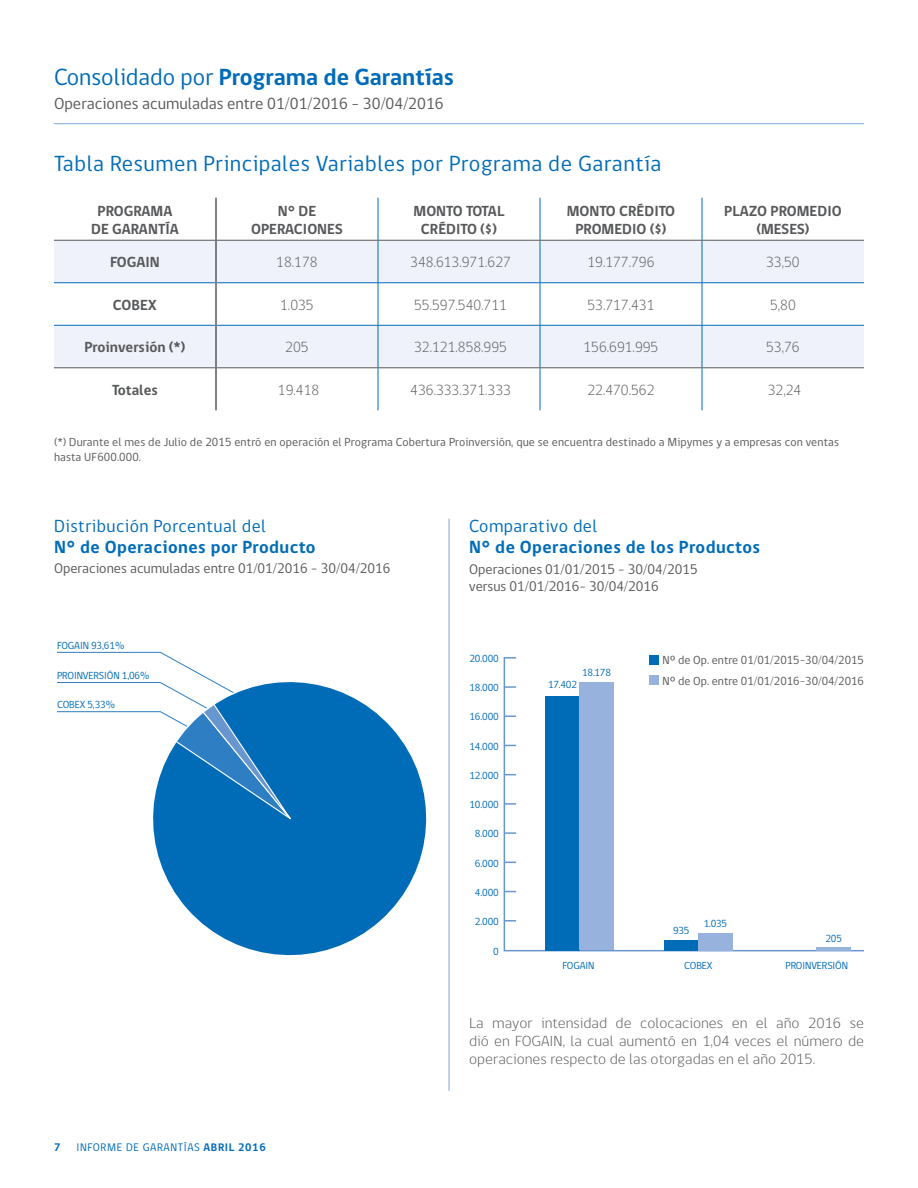
<style>
.page{position:relative;width:918px;height:1188px;background:#fff}
.page>*{position:absolute;margin:0;border:0;box-sizing:border-box;transform-origin:0 0}
.t1{font:700 24px "gob CL";color:#006bb7}
.t2{font:22.5px "gob CL";letter-spacing:.025em;color:#006cb7}
.t3{font:700 18px "gob CL";letter-spacing:.025em;color:#006cb7}
.t4{font:18px "gob CL";letter-spacing:.025em;color:#006cb7}
.t5{font:16.5px "gob CL";color:#58595b}
.t6{font:300 15px "gob CL";color:#58595b}
.t7{font:300 15px/18px "gob CL";color:#58595b;text-align:justify;scale:1.06 1}
.t8{font:700 15px/18px "gob CL";color:#58595b;text-align:center}
.t9{font:14.25px/16.5px "gob CL";color:#58595b}
.t10{font:12px/20.7px "gob CL";letter-spacing:.01em;color:#58595b}
.t11{font:11.25px "gob CL";letter-spacing:.055em;color:#006bb7}
.t12{font:700 11.25px "gob CL";color:#006bb7}
.t13{font:10.5px "gob CL";letter-spacing:-.01em;color:#006cb7}
.s1{font-weight:400}
.s2{font-weight:700}
</style>
<div class="page">
<hr style="left:449px;top:519px;width:1px;height:572px;background:#7fa4d6">
<svg style="left:57px;top:652px;width:129px;height:61px"></svg>
<svg style="left:137px;top:666px;width:290px;height:290px"></svg>
<svg style="left:503px;top:657px;width:361px;height:295px"></svg>
<svg style="left:505px;top:657px;width:11px;height:2px"></svg>
<svg style="left:505px;top:715px;width:11px;height:2px"></svg>
<svg style="left:505px;top:686px;width:11px;height:2px"></svg>
<div style="left:546px;top:696px;width:34px;height:254px;background:#006cb7"></div>
<div style="left:664px;top:940px;width:34px;height:10px;background:#006cb7"></div>
<div style="left:698px;top:933px;width:34px;height:17px;background:#96b2dd"></div>
<hr style="left:817px;top:947px;width:34px;height:3px;background:#96b2dd">
<div style="left:649px;top:655px;width:10px;height:10px;background:#006cb7"></div>
<div style="left:649px;top:675px;width:10px;height:10px;background:#96b2dd"></div>
<div style="left:580px;top:682px;width:34px;height:268px;background:#96b2dd"></div>
<svg style="left:505px;top:920px;width:11px;height:2px"></svg>
<svg style="left:505px;top:832px;width:11px;height:2px"></svg>
<svg style="left:505px;top:803px;width:11px;height:2px"></svg>
<hr style="left:54px;top:123px;width:810px;height:1px;background:#7fa4d6">
<svg style="left:54px;top:241px;width:810px;height:126px;fill:#eff2fa"></svg>
<hr style="left:378px;top:198px;width:1px;height:42px;background:#006cb7">
<hr style="left:540px;top:198px;width:1px;height:42px;background:#006cb7">
<hr style="left:702px;top:198px;width:1px;height:42px;background:#006cb7">
<hr style="left:378px;top:241px;width:1px;height:42px;background:#006cb7">
<hr style="left:540px;top:241px;width:1px;height:42px;background:#006cb7">
<hr style="left:702px;top:241px;width:1px;height:42px;background:#006cb7">
<hr style="left:54px;top:283px;width:161px;height:1px;background:#006cb7">
<hr style="left:217px;top:283px;width:161px;height:1px;background:#006cb7">
<hr style="left:378px;top:283px;width:162px;height:1px;background:#006cb7">
<hr style="left:378px;top:283px;width:1px;height:42px;background:#006cb7">
<hr style="left:540px;top:283px;width:162px;height:1px;background:#006cb7">
<hr style="left:540px;top:283px;width:1px;height:42px;background:#006cb7">
<hr style="left:702px;top:283px;width:162px;height:1px;background:#006cb7">
<hr style="left:702px;top:283px;width:1px;height:42px;background:#006cb7">
<hr style="left:54px;top:325px;width:161px;height:1px;background:#006cb7">
<hr style="left:217px;top:325px;width:161px;height:1px;background:#006cb7">
<hr style="left:378px;top:325px;width:162px;height:1px;background:#006cb7">
<hr style="left:378px;top:325px;width:1px;height:42px;background:#006cb7">
<hr style="left:540px;top:325px;width:162px;height:1px;background:#006cb7">
<hr style="left:540px;top:325px;width:1px;height:42px;background:#006cb7">
<hr style="left:702px;top:325px;width:162px;height:1px;background:#006cb7">
<hr style="left:702px;top:325px;width:1px;height:42px;background:#006cb7">
<hr style="left:378px;top:368px;width:1px;height:42px;background:#006cb7">
<hr style="left:540px;top:368px;width:1px;height:42px;background:#006cb7">
<hr style="left:702px;top:368px;width:1px;height:42px;background:#006cb7">
<hr style="left:215px;top:198px;width:2px;height:42px;background:#58595b">
<hr style="left:215px;top:241px;width:2px;height:42px;background:#58595b">
<hr style="left:215px;top:283px;width:2px;height:42px;background:#58595b">
<hr style="left:215px;top:325px;width:2px;height:42px;background:#58595b">
<hr style="left:215px;top:368px;width:2px;height:42px;background:#58595b">
<hr style="left:54px;top:240px;width:162px;height:1px;background:#58595b">
<hr style="left:216px;top:240px;width:162px;height:1px;background:#58595b">
<hr style="left:378px;top:240px;width:162px;height:1px;background:#58595b">
<hr style="left:540px;top:240px;width:162px;height:1px;background:#58595b">
<hr style="left:702px;top:240px;width:162px;height:1px;background:#58595b">
<hr style="left:54px;top:367px;width:162px;height:1px;background:#58595b">
<hr style="left:216px;top:367px;width:162px;height:1px;background:#58595b">
<hr style="left:378px;top:367px;width:162px;height:1px;background:#58595b">
<hr style="left:540px;top:367px;width:162px;height:1px;background:#58595b">
<hr style="left:702px;top:367px;width:162px;height:1px;background:#58595b">
<h1 class="t1" style="left:54px;top:61px;width:402px"><span class="s1">Consolidado por</span> Programa de Garantías</h1>
<h3 class="t5" style="left:54px;top:92px;width:391px">Operaciones acumuladas entre 01/01/2016 – 30/04/2016</h3>
<h2 class="t2" style="left:54px;top:148px;width:609px">Tabla Resumen Principales Variables por Programa de Garantía</h2>
<p class="t8" style="left:91px;top:202px;width:89px">PROGRAMA<br>DE GARANTÍA</p>
<p class="t8" style="left:251px;top:202px;width:93px">N° DE<br>OPERACIONES</p>
<p class="t8" style="left:414px;top:202px;width:92px">MONTO TOTAL<br>CRÉDITO ($)</p>
<p class="t8" style="left:567px;top:202px;width:110px">MONTO CRÉDITO<br>PROMEDIO ($)</p>
<p class="t8" style="left:724px;top:202px;width:119px">PLAZO PROMEDIO (MESES)</p>
<p class="t8" style="left:110px;top:253px;width:51px">FOGAIN</p>
<p class="t6" style="left:276px;top:252px;width:43px">18.178</p>
<p class="t6" style="left:410px;top:252px;width:102px">348.613.971.627</p>
<p class="t6" style="left:587px;top:252px;width:69px">19.177.796</p>
<p class="t6" style="left:766px;top:252px;width:35px">33,50</p>
<p class="t8" style="left:113px;top:296px;width:45px">COBEX</p>
<p class="t6" style="left:280px;top:295px;width:35px">1.035</p>
<p class="t6" style="left:414px;top:295px;width:94px">55.597.540.711</p>
<p class="t6" style="left:587px;top:295px;width:69px">53.717.431</p>
<p class="t6" style="left:770px;top:295px;width:27px">5,80</p>
<p class="t8" style="left:84px;top:339px;width:103px">Proinversión (*)</p>
<p class="t6" style="left:285px;top:337px;width:25px">205</p>
<p class="t6" style="left:414px;top:337px;width:94px">32.121.858.995</p>
<p class="t6" style="left:584px;top:337px;width:76px">156.691.995</p>
<p class="t6" style="left:766px;top:337px;width:35px">53,76</p>
<p class="t8" style="left:112px;top:381px;width:47px">Totales</p>
<p class="t6" style="left:278px;top:380px;width:43px">19.418</p>
<p class="t6" style="left:410px;top:380px;width:102px">436.333.371.333</p>
<p class="t6" style="left:587px;top:380px;width:69px">22.470.562</p>
<p class="t6" style="left:768px;top:380px;width:35px">32,24</p>
<p class="t10" style="left:54px;top:434px;width:787px;line-height:15px">(*) Durante el mes de Julio de 2015 entró en operación el Programa Cobertura Proinversión, que se encuentra destinado a Mipymes y a empresas con ventas hasta UF600.000.</p>
<h3 class="t4" style="left:54px;top:514px;width:214px">Distribución Porcentual del</h3>
<h3 class="t3" style="left:54px;top:535px;width:263px">N° de Operaciones por Producto</h3>
<p class="t9" style="left:54px;top:560px;width:338px">Operaciones acumuladas entre 01/01/2016 – 30/04/2016</p>
<p class="t13" style="left:57px;top:638px;width:69px">FOGAIN 93,61%</p>
<p class="t13" style="left:57px;top:668px;width:94px">PROINVERSIÓN 1,06%</p>
<p class="t13" style="left:57px;top:697px;width:60px">COBEX 5,33%</p>
<p class="t12" style="left:54px;top:1140px;width:8px">7</p>
<p class="t11" style="left:77px;top:1140px;width:191px">INFORME DE GARANTÍAS <span class="s2">ABRIL 2016</span></p>
<h3 class="t4" style="left:469px;top:514px;width:130px">Comparativo del</h3>
<h3 class="t3" style="left:469px;top:535px;width:293px">N° de Operaciones de los Productos</h3>
<p class="t9" style="left:469px;top:562px;width:230px">Operaciones 01/01/2015 - 30/04/2015 versus 01/01/2016- 30/04/2016</p>
<p class="t13" style="left:469px;top:651px;width:31px">20.000</p>
<p class="t13" style="left:469px;top:680px;width:31px">18.000</p>
<p class="t13" style="left:469px;top:710px;width:31px">16.000</p>
<p class="t13" style="left:469px;top:739px;width:31px">14.000</p>
<p class="t13" style="left:469px;top:768px;width:31px">12.000</p>
<p class="t13" style="left:469px;top:797px;width:31px">10.000</p>
<p class="t13" style="left:475px;top:827px;width:25px">8.000</p>
<p class="t13" style="left:475px;top:856px;width:25px">6.000</p>
<p class="t13" style="left:475px;top:885px;width:25px">4.000</p>
<p class="t13" style="left:475px;top:915px;width:25px">2.000</p>
<p class="t13" style="left:493px;top:944px;width:7px">0</p>
<p class="t13" style="left:582px;top:666px;width:30px">18.178</p>
<p class="t13" style="left:548px;top:677px;width:30px">17.402</p>
<p class="t10" style="left:663px;top:650px;width:203px">Nº de Op. entre 01/01/2015-30/04/2015<br>Nº de Op. entre 01/01/2016-30/04/2016</p>
<p class="t13" style="left:673px;top:924px;width:18px">935</p>
<p class="t13" style="left:704px;top:917px;width:25px">1.035</p>
<p class="t13" style="left:826px;top:932px;width:18px">205</p>
<p class="t13" style="left:563px;top:958px;width:33px">FOGAIN</p>
<p class="t13" style="left:684px;top:958px;width:30px">COBEX</p>
<p class="t13" style="left:785px;top:958px;width:64px">PROINVERSIÓN</p>
<p class="t7" style="left:469px;top:1015px;width:374px">La mayor intensidad de colocaciones en el año 2016 se dió en FOGAIN, la cual aumentó en 1,04 veces el número de operaciones respecto de las otorgadas en el año 2015.</p>
</div>
